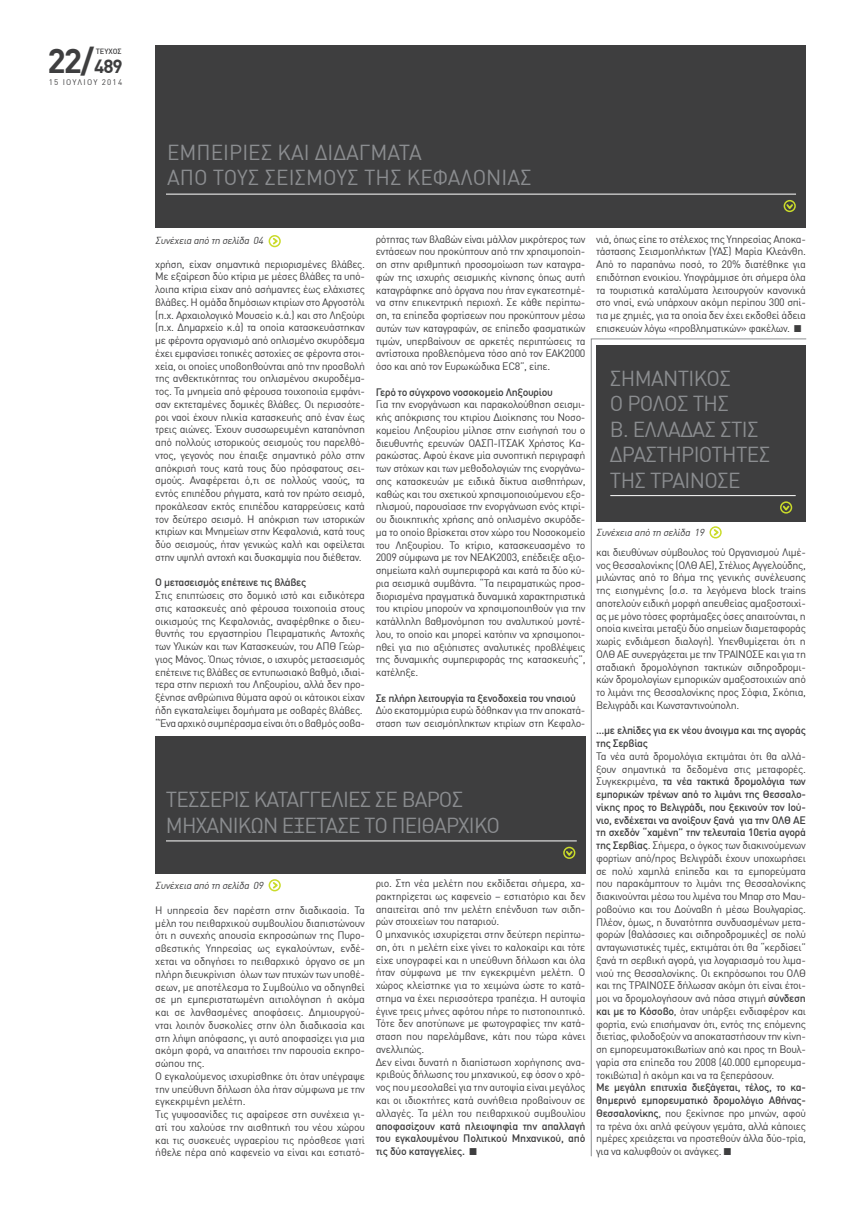
<style>
.page{position:relative;width:851px;height:1205px;background:#fff}
.page>*{position:absolute;margin:0;border:0;box-sizing:border-box;transform-origin:0 0}
.t1{font:700 33.75px "DIN Greek";color:#3e3e3f}
.t2{font:21.25px/25.5px "DIN Greek";letter-spacing:-.03em;color:#8b8d90}
.t3{font:21.25px/25.5px "DIN Greek";color:#8b8d90}
.t4{font:10.62px/12.8px "DIN Greek";letter-spacing:-.03em;color:#3e3e3f;text-align:justify}
.t5{font:500 10.62px/12.8px "DIN Greek";letter-spacing:-.03em;color:#3e3e3f;text-align:justify}
.t6{font:italic 10px "DIN Greek";color:#3e3e3f}
.t7{font:8px "DIN Greek";letter-spacing:.15em;color:#3e3e3f}
.t8{font:500 7.5px "DIN Greek";color:#3e3e3f}
.s1{font-size:18.75px}
.s2{font-weight:500}
</style>
<div class="page">
<div style="left:155px;top:45px;width:650px;height:182px;background:#3e3e3f"></div>
<hr style="left:166px;top:194px;width:629px;height:1px;background:#fff">
<svg style="left:786px;top:204px;width:8px;height:7px"></svg>
<div style="left:783px;top:200px;width:12px;height:12px;border:2px solid #cadb2a;border-radius:50%"></div>
<svg style="left:271px;top:238px;width:9px;height:8px"></svg>
<div style="left:268px;top:235px;width:13px;height:12px;border:2px solid #cadb2a;border-radius:50%"></div>
<div style="left:155px;top:736px;width:430px;height:138px;background:#3e3e3f"></div>
<hr style="left:166px;top:840px;width:410px;height:1px;background:#fff">
<svg style="left:566px;top:851px;width:8px;height:7px"></svg>
<div style="left:563px;top:847px;width:12px;height:12px;border:2px solid #cadb2a;border-radius:50%"></div>
<svg style="left:271px;top:882px;width:9px;height:8px"></svg>
<div style="left:268px;top:879px;width:13px;height:12px;border:2px solid #cadb2a;border-radius:50%"></div>
<svg style="left:590px;top:338px;width:216px;height:819px"></svg>
<h1 class="t1" style="left:47px;top:41px;width:77px">22/<span class="s1">489</span></h1>
<p class="t7" style="left:49px;top:78px;width:75px">15 IOYΛIOY 2014</p>
<p class="t8" style="left:96px;top:47px;width:27px">ΤΕΥΧΟΣ</p>
<h2 class="t3" style="left:167px;top:140px;width:366px">ΕΜΠΕΙΡΙΕΣ ΚΑΙ ΔΙΔΑΓΜΑΤΑ<br>ΑΠΟ ΤΟΥΣ ΣΕΙΣΜΟΥΣ ΤΗΣ ΚΕΦΑΛΟΝΙΑΣ</h2>
<p class="t6" style="left:155px;top:235px;width:112px">Συνέχεια από τη σελίδα 04</p>
<p class="t4" style="left:155px;top:257px;width:211px">χρήση, είχαν σημαντικά περιορισμένες βλάβες.<br>Με εξαίρεση δύο κτίρια με μέσες βλάβες τα υπό&shy;λοιπα κτίρια είχαν από ασήμαντες έως ελάχιστες βλάβες. H ομάδα δημόσιων κτιρίων στο Αργοστόλι (π.χ. Αρχαιολογικό Μουσείο κ.ά.) και στο Ληξούρι (π.χ. Δημαρχείο κ.ά) τα οποία κατασκευάστηκαν με φέροντα οργανισμό από οπλισμένο σκυρόδεμα έχει εμφανίσει τοπικές αστοχίες σε φέροντα στοι&shy;χεία, οι οποίες υποβοηθούνται από την προσβολή της ανθεκτικότητας του οπλισμένου σκυροδέμα&shy;τος. Τα μνημεία από φέρουσα τοιχοποιία εμφάνι&shy;σαν εκτεταμένες δομικές βλάβες. Οι περισσότε&shy;ροι ναοί έχουν ηλικία κατασκευής από έναν έως τρεις αιώνες. Έχουν συσσωρευμένη καταπόνηση από πολλούς ιστορικούς σεισμούς του παρελθό&shy;ντος, γεγονός που έπαιξε σημαντικό ρόλο στην απόκρισή τους κατά τους δύο πρόσφατους σει&shy;σμούς. Αναφέρεται ό,τι σε πολλούς ναούς, τα εντός επιπέδου ρήγματα, κατά τον πρώτο σεισμό, προκάλεσαν εκτός επιπέδου καταρρεύσεις κατά τον δεύτερο σεισμό. Η απόκριση των ιστορικών κτιρίων και Μνημείων στην Κεφαλονιά, κατά τους δύο σεισμούς, ήταν γενικώς καλή και οφείλεται στην υψηλή αντοχή και δυσκαμψία που διέθεταν.</p>
<p class="t5" style="left:155px;top:576px;width:152px">Ο μετασεισμός επέτεινε τις βλάβες</p>
<p class="t4" style="left:155px;top:589px;width:211px;text-align:left">Στις επιπτώσεις στο δομικό ιστό και ειδικότερα στις κατασκευές από φέρουσα τοιχοποιία στους οικισμούς της Κεφαλονιάς, αναφέρθηκε ο διευ&shy;θυντής του εργαστηρίου Πειραματικής Αντοχής των Υλικών και των Κατασκευών, του ΑΠΘ Γεώρ&shy;γιος Μάνος. Όπως τόνισε, ο ισχυρός μετασεισμός επέτεινε τις βλάβες σε εντυπωσιακό βαθμό, ιδιαί&shy;τερα στην περιοχή του Ληξουρίου, αλλά δεν προ&shy;ξένησε ανθρώπινα θύματα αφού οι κάτοικοι είχαν ήδη εγκαταλείψει δομήματα με σοβαρές βλάβες. “Ένα αρχικό συμπέρασμα είναι ότι ο βαθμός σοβα-</p>
<p class="t4" style="left:375px;top:232px;width:211px">ρότητας των βλαβών είναι μάλλον μικρότερος των εντάσεων που προκύπτουν από την χρησιμοποίη&shy;ση στην αριθμητική προσομοίωση των καταγρα&shy;φών της ισχυρής σεισμικής κίνησης όπως αυτή καταγράφηκε από όργανα που ήταν εγκατεστημέ&shy;να στην επικεντρική περιοχή. Σε κάθε περίπτω&shy;ση, τα επίπεδα φορτίσεων που προκύπτουν μέσω αυτών των καταγραφών, σε επίπεδο φασματικών τιμών, υπερβαίνουν σε αρκετές περιπτώσεις τα αντίστοιχα προβλεπόμενα τόσο από τον ΕΑΚ2000 όσο και από τον Ευρωκώδικα EC8”, είπε.</p>
<p class="t5" style="left:375px;top:385px;width:179px">Γερό το σύγχρονο νοσοκομείο Ληξουρίου</p>
<p class="t4" style="left:375px;top:398px;width:211px">Για την ενοργάνωση και παρακολούθηση σεισμι&shy;κής απόκρισης του κτιρίου Διοίκησης του Νοσο&shy;κομείου Ληξουρίου μίλησε στην εισήγησή του ο διευθυντής ερευνών ΟΑΣΠ-ΙΤΣΑΚ Χρήστος Κα&shy;ρακώστας. Αφού έκανε μία συνοπτική περιγραφή των στόχων και των μεθοδολογιών της ενοργάνω&shy;σης κατασκευών με ειδικά δίκτυα αισθητήρων, καθώς και του σχετικού χρησιμοποιούμενου εξο&shy;πλισμού, παρουσίασε την ενοργάνωση ενός κτιρί&shy;ου διοικητικής χρήσης από οπλισμένο σκυρόδε&shy;μα το οποίο βρίσκεται στον χώρο του Νοσοκομείο του Ληξουρίου. Το κτίριο, κατασκευασμένο το 2009 σύμφωνα με τον ΝΕΑΚ2003, επέδειξε αξιο&shy;σημείωτα καλή συμπεριφορά και κατά τα δύο κύ&shy;ρια σεισμικά συμβάντα. “Τα πειραματικώς προσ&shy;διορισμένα πραγματικά δυναμικά χαρακτηριστικά του κτιρίου μπορούν να χρησιμοποιηθούν για την κατάλληλη βαθμονόμηση του αναλυτικού μοντέ&shy;λου, το οποίο και μπορεί κατόπιν να χρησιμοποι&shy;ηθεί για πιο αξιόπιστες αναλυτικές προβλέψεις της δυναμικής συμπεριφοράς της κατασκευής”, κατέληξε.</p>
<p class="t5" style="left:375px;top:691px;width:202px">Σε πλήρη λειτουργία τα ξενοδοχεία του νησιού</p>
<p class="t4" style="left:375px;top:704px;width:211px">Δύο εκατομμύρια ευρώ δόθηκαν για την αποκατά&shy;σταση των σεισμόπληκτων κτιρίων στη Κεφαλο-</p>
<h2 class="t2" style="left:166px;top:787px;width:335px">ΤΕΣΣΕΡΙΣ ΚΑΤΑΓΓΕΛΙΕΣ ΣΕ ΒΑΡΟΣ<br>ΜΗΧΑΝΙΚΩΝ ΕΞΕΤΑΣΕ ΤΟ ΠΕΙΘΑΡΧΙΚΟ</h2>
<p class="t6" style="left:155px;top:879px;width:112px">Συνέχεια από τη σελίδα 09</p>
<p class="t4" style="left:155px;top:904px;width:211px;text-align:left">Η υπηρεσία δεν παρέστη στην διαδικασία. Τα μέλη του πειθαρχικού συμβουλίου διαπιστώνουν ότι η συνεχής απουσία εκπροσώπων της Πυρο&shy;σβεστικής Υπηρεσίας ως εγκαλούντων, ενδέ&shy;χεται να οδηγήσει το πειθαρχικό όργανο σε μη πλήρη διευκρίνιση όλων των πτυχών των υποθέ&shy;σεων, με αποτέλεσμα το Συμβούλιο να οδηγηθεί σε μη εμπεριστατωμένη αιτιολόγηση ή ακόμα και σε λανθασμένες αποφάσεις. Δημιουργού&shy;νται λοιπόν δυσκολίες στην όλη διαδικασία και στη λήψη απόφασης, γι αυτό αποφασίζει για μια ακόμη φορά, να απαιτήσει την παρουσία εκπρο&shy;σώπου της.<br>O εγκαλούμενος ισχυρίσθηκε ότι όταν υπέγραψε την υπεύθυνη δήλωση όλα ήταν σύμφωνα με την εγκεκριμένη μελέτη.<br>Τις γυψοσανίδες τις αφαίρεσε στη συνέχεια γι&shy;ατί του χαλούσε την αισθητική του νέου χώρου και τις συσκευές υγραερίου τις πρόσθεσε γιατί ήθελε πέρα από καφενείο να είναι και εστιατό-</p>
<p class="t4" style="left:375px;top:877px;width:211px;text-align:left">ριο. Στη νέα μελέτη που εκδίδεται σήμερα, χα&shy;ρακτηρίζεται ως καφενείο – εστιατόριο και δεν απαιτείται από την μελέτη επένδυση των σιδη&shy;ρών στοιχείων του παταριού.<br>O μηχανικός ισχυρίζεται στην δεύτερη περίπτω&shy;ση, ότι η μελέτη είχε γίνει το καλοκαίρι και τότε είχε υπογραφεί και η υπεύθυνη δήλωση και όλα ήταν σύμφωνα με την εγκεκριμένη μελέτη. Ο χώρος κλείστηκε για το χειμώνα ώστε το κατά&shy;στημα να έχει περισσότερα τραπέζια. Η αυτοψία έγινε τρεις μήνες αφότου πήρε το πιστοποιητικό.<br>Τότε δεν αποτύπωνε με φωτογραφίες την κατά&shy;σταση που παρελάμβανε, κάτι που τώρα κάνει ανελλιπώς.<br>Δεν είναι δυνατή η διαπίστωση χορήγησης ανα&shy;κριβούς δήλωσης του μηχανικού, εφ όσον ο χρό&shy;νος που μεσολαβεί για την αυτοψία είναι μεγάλος και οι ιδιοκτήτες κατά συνήθεια προβαίνουν σε αλλαγές. Τα μέλη του πειθαρχικού συμβουλίου</p>
<p class="t5" style="left:375px;top:1119px;width:211px">αποφασίζουν κατά πλειοψηφία την απαλλαγή του εγκαλουμένου Πολιτικού Μηχανικού, από τις δύο καταγγελίες. ■</p>
<p class="t4" style="left:596px;top:232px;width:211px">νιά, όπως είπε το στέλεχος της Υπηρεσίας Αποκα&shy;τάστασης Σεισμοπλήκτων (ΥΑΣ) Μαρία Κλεάνθη.<br>Από το παραπάνω ποσό, το 20% διατέθηκε για επιδότηση ενοικίου. Υπογράμμισε ότι σήμερα όλα τα τουριστικά καταλύματα λειτουργούν κανονικά στο νησί, ενώ υπάρχουν ακόμη περίπου 300 σπί&shy;τια με ζημιές, για τα οποία δεν έχει εκδοθεί άδεια επισκευών λόγω «προβληματικών» φακέλων. ■</p>
<h2 class="t2" style="left:609px;top:366px;width:162px">ΣΗΜΑΝΤΙΚΟΣ<br>Ο ΡΟΛΟΣ ΤΗΣ<br>Β. ΕΛΛΑΔΑΣ ΣΤΙΣ<br>ΔΡΑΣΤΗΡΙΟΤΗΤΕΣ<br>ΤΗΣ ΤΡΑΙΝΟΣΕ</h2>
<p class="t6" style="left:596px;top:526px;width:112px">Συνέχεια από τη σελίδα 19</p>
<p class="t4" style="left:596px;top:546px;width:211px">και διευθύνων σύμβουλος τού Οργανισμού Λιμέ&shy;νος Θεσσαλονίκης (ΟΛΘ ΑΕ), Στέλιος Αγγελούδης, μιλώντας από το βήμα της γενικής συνέλευσης της εισηγμένης (σ.σ. τα λεγόμενα block trains αποτελούν ειδική μορφή απευθείας αμαξοστοιχί&shy;ας µ ε µ όνο τόσες φορτάµ αξες όσες απαιτούνται, η οποία κινείται µεταξύ δύο σηµείων διαµεταφοράς χωρίς ενδιάµ εση διαλογή). Υπενθυμίζεται ότι η ΟΛΘ ΑΕ συνεργάζεται με την ΤΡΑΙΝΟΣΕ και για τη σταδιακή δρομολόγηση τακτικών σιδηροδρομι&shy;κών δρομολογίων εμπορικών αμαξοστοιχιών από το λιμάνι της Θεσσαλονίκης προς Σόφια, Σκόπια, Βελιγράδι και Κωνσταντινούπολη.</p>
<p class="t5" style="left:596px;top:724px;width:211px">...με ελπίδες για εκ νέου άνοιγμα και της αγοράς της Σερβίας</p>
<p class="t4" style="left:596px;top:750px;width:211px">Τα νέα αυτά δρομολόγια εκτιμάται ότι θα αλλά&shy;ξουν σημαντικά τα δεδομένα στις μεταφορές.<br>Συγκεκριμένα, <span class="s2">τα νέα τακτικά δρομολόγια των εμπορικών τρένων από το λιμάνι της Θεσσαλο&shy;νίκης προς το Βελιγράδι, που ξεκινούν τον Ιού&shy;νιο, ενδέχεται να ανοίξουν ξανά για την ΟΛΘ ΑΕ τη σχεδόν “χαμένη” την τελευταία 10ετία αγορά της Σερβίας</span>. Σήμερα, ο όγκος των διακινούμενων φορτίων από/προς Βελιγράδι έχουν υποχωρήσει σε πολύ χαμηλά επίπεδα και τα εμπορεύματα που παρακάμπτουν το λιμάνι της Θεσσαλονίκης διακινούνται μέσω του λιμένα του Μπαρ στο Μαυ&shy;ροβούνιο και του Δούναβη ή μέσω Βουλγαρίας.<br>Πλέον, όμως, η δυνατότητα συνδυασμένων μετα&shy;φορών (θαλάσσιες και σιδηροδρομικές) σε πολύ ανταγωνιστικές τιμές, εκτιμάται ότι θα “κερδίσει” ξανά τη σερβική αγορά, για λογαριασμό του λιμα&shy;νιού της Θεσσαλονίκης. Οι εκπρόσωποι του ΟΛΘ και της ΤΡΑΙΝΟΣΕ δήλωσαν ακόμη ότι είναι έτοι&shy;μοι να δρομολογήσουν ανά πάσα στιγμή <span class="s2">σύνδεση και με το Κόσοβο</span>, όταν υπάρξει ενδιαφέρον και φορτία, ενώ επισήμαναν ότι, εντός της επόμενης διετίας, φιλοδοξούν να αποκαταστήσουν την κίνη&shy;ση εμπορευματοκιβωτίων από και προς τη Βουλ&shy;γαρία στα επίπεδα του 2008 (40.000 εμπορευμα&shy;τοκιβώτια) ή ακόμη και να τα ξεπεράσουν.</p>
<p class="t4" style="left:596px;top:1081px;width:211px"><span class="s2">Με μεγάλη επιτυχία διεξάγεται, τέλος, το κα&shy;θημερινό εμπορευματικό δρομολόγιο Αθήνας-Θεσσαλονίκης</span>, που ξεκίνησε προ μηνών, αφού τα τρένα όχι απλά φεύγουν γεμάτα, αλλά κάποιες ημέρες χρειάζεται να προστεθούν άλλα δύο-τρία, για να καλυφθούν οι ανάγκες. ■</p>
</div>
